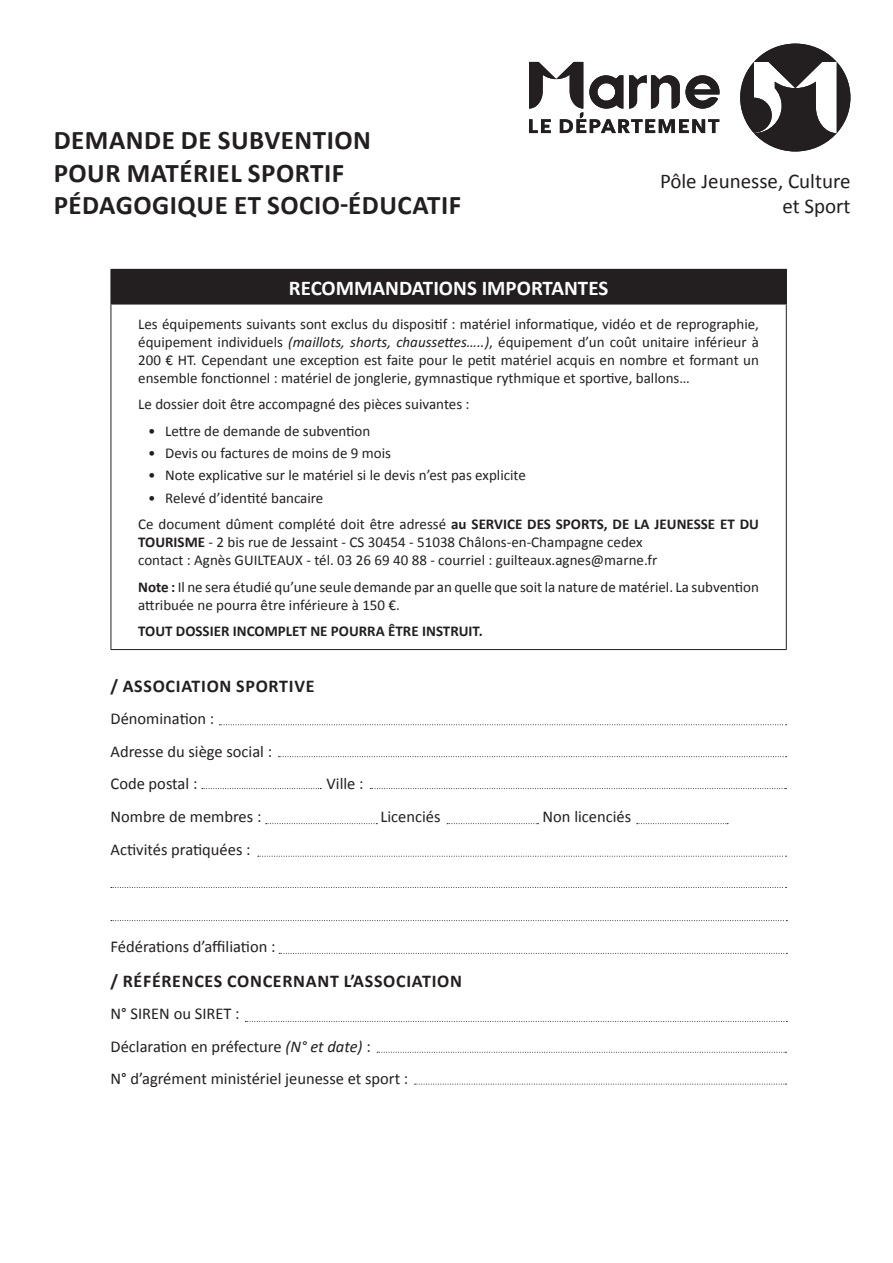
<style>
.page{position:relative;width:893px;height:1263px;background:#fff}
.page>*{position:absolute;margin:0;border:0;box-sizing:border-box;transform-origin:0 0}
.t1{font:700 27px/32.4px "Calibri";letter-spacing:.02em;color:#231f20}
.t2{font:21px/25.2px "Calibri";color:#231f20;text-align:right}
.t3{font:700 21px "Calibri";color:#fff}
.t4{font:700 18px "Calibri";letter-spacing:.04em;color:#231f20}
.t5{font:16.5px/32.5px "Calibri";color:#231f20}
.t6{font:15px/18px "Calibri";color:#231f20}
.t7{font:700 15px "Calibri";color:#231f20}
.s1{font-style:italic}
.s2{font-weight:700}
</style>
<div class="page">
<svg style="left:740px;top:44px;width:110px;height:107px"></svg>
<svg style="left:529px;top:62px;width:190px;height:71px"></svg>
<div style="left:111px;top:269px;width:675px;height:35px;background:#231f20"></div>
<hr style="left:111px;top:269px;width:676px;height:1px;background:#231f20">
<hr style="left:786px;top:270px;width:1px;height:34px;background:#231f20">
<hr style="left:111px;top:304px;width:676px;height:1px;background:#231f20">
<hr style="left:111px;top:304px;width:1px;height:345px;background:#231f20">
<hr style="left:786px;top:304px;width:1px;height:345px;background:#231f20">
<hr style="left:111px;top:649px;width:676px;height:1px;background:#231f20">
<svg style="left:219px;top:724px;width:567px;height:1px"></svg>
<svg style="left:278px;top:756px;width:508px;height:1px"></svg>
<svg style="left:202px;top:788px;width:119px;height:1px"></svg>
<svg style="left:266px;top:823px;width:111px;height:1px"></svg>
<svg style="left:258px;top:856px;width:528px;height:1px"></svg>
<svg style="left:279px;top:953px;width:508px;height:1px"></svg>
<svg style="left:111px;top:887px;width:675px;height:1px"></svg>
<svg style="left:111px;top:920px;width:676px;height:1px"></svg>
<svg style="left:447px;top:823px;width:91px;height:1px"></svg>
<svg style="left:637px;top:823px;width:91px;height:1px"></svg>
<svg style="left:370px;top:788px;width:416px;height:1px"></svg>
<svg style="left:377px;top:1052px;width:409px;height:1px"></svg>
<svg style="left:415px;top:1084px;width:371px;height:1px"></svg>
<svg style="left:245px;top:1021px;width:542px;height:1px"></svg>
<h1 class="t1" style="left:54px;top:124px;width:409px">DEMANDE DE SUBVENTION<br>POUR MATÉRIEL SPORTIF<br>PÉDAGOGIQUE ET SOCIO-ÉDUCATIF</h1>
<h2 class="t2" style="left:660px;top:167px;width:192px">Pôle Jeunesse, Culture et Sport</h2>
<h2 class="t3" style="left:289px;top:273px;width:321px">RECOMMANDATIONS IMPORTANTES</h2>
<p class="t6" style="left:138px;top:314px;width:622px;text-align:justify">Les équipements suivants sont exclus du dispositif : matériel informatique, vidéo et de reprographie, équipement individuels <span class="s1">(maillots, shorts, chaussettes…..)</span>, équipement d’un coût unitaire inférieur à 200 € HT. Cependant une exception est faite pour le petit matériel acquis en nombre et formant un ensemble fonctionnel : matériel de jonglerie, gymnastique rythmique et sportive, ballons…</p>
<p class="t6" style="left:138px;top:395px;width:333px">Le dossier doit être accompagné des pièces suivantes :</p>
<p class="t6" style="left:148px;top:421px;width:224px">• Lettre de demande de subvention</p>
<p class="t6" style="left:148px;top:443px;width:244px">• Devis ou factures de moins de 9 mois</p>
<p class="t6" style="left:148px;top:466px;width:379px">• Note explicative sur le matériel si le devis n’est pas explicite</p>
<p class="t6" style="left:138px;top:484px;width:622px;line-height:26.5px;text-indent:10px">• Relevé d’identité bancaire<br>Ce document dûment complété doit être adressé <span class="s2">au SERVICE DES SPORTS, DE LA JEUNESSE ET DU</span></p>
<p class="t6" style="left:138px;top:532px;width:521px"><span class="s2">TOURISME</span> - 2 bis rue de Jessaint - CS 30454 - 51038 Châlons-en-Champagne cedex contact : Agnès GUILTEAUX - tél. 03 26 69 40 88 - courriel : guilteaux.agnes@marne.fr</p>
<p class="t6" style="left:138px;top:577px;width:622px"><span class="s2">Note :</span> Il ne sera étudié qu’une seule demande par an quelle que soit la nature de matériel. La subvention attribuée ne pourra être inférieure à 150 €.</p>
<p class="t7" style="left:138px;top:620px;width:346px">TOUT DOSSIER INCOMPLET NE POURRA ÊTRE INSTRUIT.</p>
<p class="t4" style="left:111px;top:673px;width:205px">/ ASSOCIATION SPORTIVE</p>
<p class="t5" style="left:111px;top:702px;width:163px">Dénomination :<br>Adresse du siège social :<br>Code postal :</p>
<p class="t5" style="left:327px;top:767px;width:39px">Ville :</p>
<p class="t5" style="left:111px;top:799px;width:152px">Nombre de membres :</p>
<p class="t5" style="left:381px;top:799px;width:61px">Licenciés</p>
<p class="t5" style="left:543px;top:799px;width:90px">Non licenciés</p>
<p class="t5" style="left:111px;top:832px;width:142px">Activités pratiquées :</p>
<p class="t5" style="left:111px;top:930px;width:167px">Fédérations d’affiliation :</p>
<p class="t4" style="left:111px;top:968px;width:353px">/ RÉFÉRENCES CONCERNANT L’ASSOCIATION</p>
<p class="t5" style="left:111px;top:997px;width:299px">N° SIREN ou SIRET :<br>Déclaration en préfecture <span class="s1">(N° et date)</span> :<br>N° d’agrément ministériel jeunesse et sport :</p>
</div>
